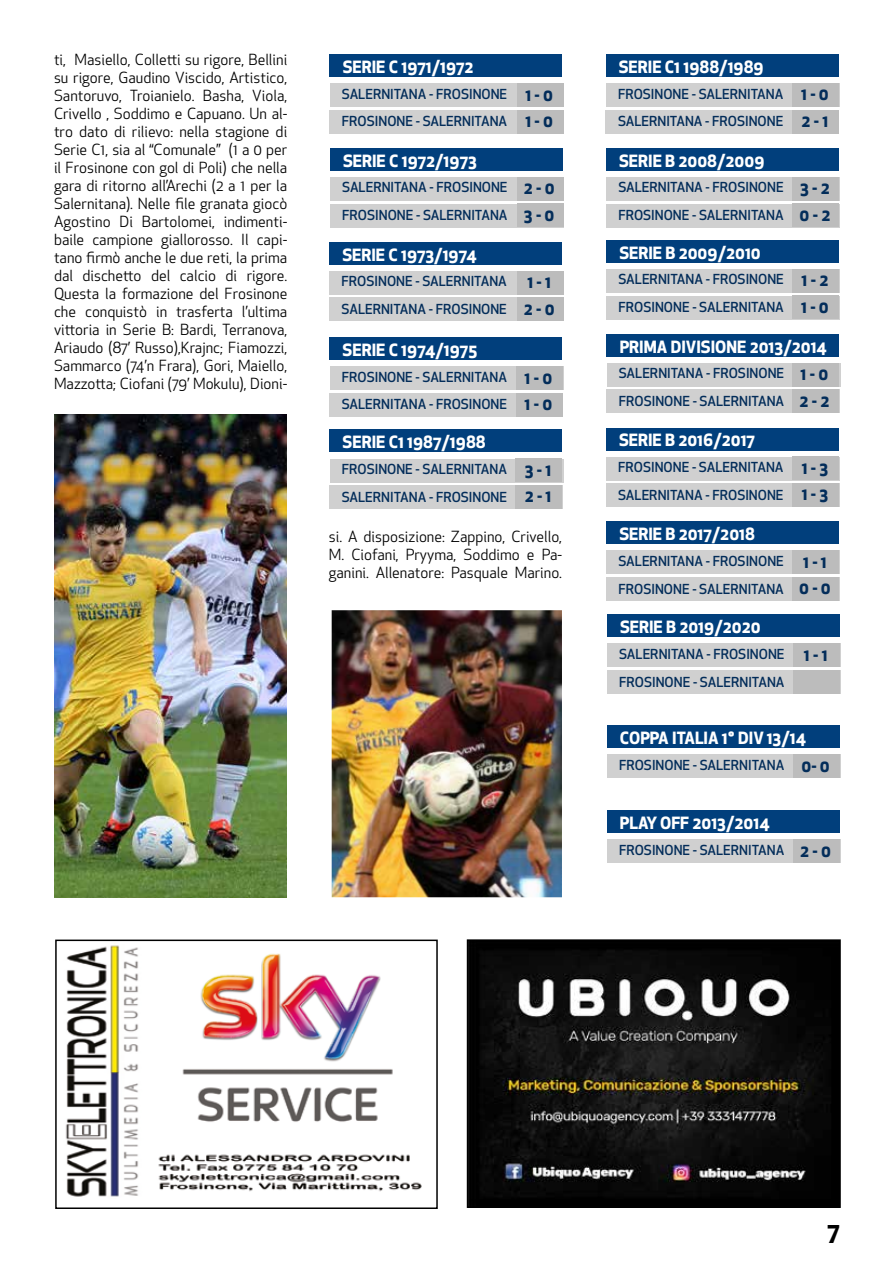
<style>
.page{position:relative;width:893px;height:1263px;background:#fff}
.page>*{position:absolute;margin:0;border:0;box-sizing:border-box;transform-origin:0 0}
.t1{font:700 24px "Apex New";color:#000}
.t2{font:700 16.5px "Apex New";color:#fff}
.t3{font:700 16.5px/26.7px "Apex New";color:#032d5a}
.t4{font:15px/18px "Apex New";color:#000;text-align:justify}
.t5{font:500 13.5px "Apex New";color:#032d5a}
</style>
<div class="page">
<div style="left:330px;top:393px;width:233px;height:24px;background:#d0d0d0"></div>
<img style="left:65px;top:943px;width:357px;height:254px">
<div style="left:55px;top:939px;width:383px;height:270px;border:2px solid #000"></div>
<img style="left:470px;top:942px;width:368px;height:263px">
<div style="left:467px;top:939px;width:374px;height:269px;border:2px solid #000"></div>
<img style="left:332px;top:610px;width:230px;height:287px">
<div style="left:330px;top:366px;width:233px;height:24px;background:#d0d0d0"></div>
<div style="left:330px;top:337px;width:232px;height:23px;background:#013f7c"></div>
<div style="left:330px;top:485px;width:233px;height:24px;background:#d0d0d0"></div>
<div style="left:330px;top:459px;width:233px;height:23px;background:#d0d0d0"></div>
<div style="left:330px;top:429px;width:232px;height:23px;background:#013f7c"></div>
<div style="left:606px;top:110px;width:233px;height:24px;background:#d0d0d0"></div>
<div style="left:606px;top:83px;width:233px;height:24px;background:#d0d0d0"></div>
<div style="left:606px;top:54px;width:232px;height:23px;background:#013f7c"></div>
<div style="left:606px;top:204px;width:233px;height:23px;background:#d0d0d0"></div>
<div style="left:606px;top:177px;width:234px;height:24px;background:#d0d0d0"></div>
<div style="left:606px;top:148px;width:233px;height:23px;background:#013f7c"></div>
<div style="left:606px;top:296px;width:234px;height:23px;background:#d0d0d0"></div>
<div style="left:607px;top:269px;width:233px;height:24px;background:#d0d0d0"></div>
<div style="left:606px;top:240px;width:233px;height:23px;background:#013f7c"></div>
<div style="left:607px;top:390px;width:233px;height:23px;background:#d0d0d0"></div>
<div style="left:607px;top:363px;width:233px;height:24px;background:#d0d0d0"></div>
<div style="left:607px;top:334px;width:232px;height:23px;background:#013f7c"></div>
<div style="left:606px;top:483px;width:233px;height:24px;background:#d0d0d0"></div>
<div style="left:606px;top:457px;width:234px;height:23px;background:#d0d0d0"></div>
<div style="left:606px;top:427px;width:232px;height:23px;background:#013f7c"></div>
<div style="left:606px;top:577px;width:234px;height:24px;background:#d0d0d0"></div>
<div style="left:607px;top:551px;width:233px;height:23px;background:#d0d0d0"></div>
<div style="left:606px;top:521px;width:233px;height:23px;background:#013f7c"></div>
<div style="left:607px;top:670px;width:233px;height:24px;background:#d0d0d0"></div>
<div style="left:607px;top:644px;width:234px;height:23px;background:#d0d0d0"></div>
<div style="left:607px;top:614px;width:232px;height:23px;background:#013f7c"></div>
<div style="left:330px;top:110px;width:233px;height:24px;background:#d0d0d0"></div>
<div style="left:330px;top:83px;width:233px;height:24px;background:#d0d0d0"></div>
<div style="left:330px;top:54px;width:232px;height:23px;background:#013f7c"></div>
<div style="left:330px;top:204px;width:233px;height:23px;background:#d0d0d0"></div>
<div style="left:330px;top:177px;width:234px;height:24px;background:#d0d0d0"></div>
<div style="left:330px;top:148px;width:233px;height:23px;background:#013f7c"></div>
<div style="left:329px;top:298px;width:234px;height:23px;background:#d0d0d0"></div>
<div style="left:330px;top:271px;width:233px;height:24px;background:#d0d0d0"></div>
<div style="left:329px;top:242px;width:233px;height:23px;background:#013f7c"></div>
<div style="left:517px;top:83px;width:46px;height:24px;background:#bcbcbc"></div>
<div style="left:517px;top:110px;width:46px;height:24px;background:#bcbcbc"></div>
<div style="left:517px;top:177px;width:46px;height:23px;background:#bcbcbc"></div>
<div style="left:517px;top:204px;width:46px;height:23px;background:#bcbcbc"></div>
<div style="left:517px;top:271px;width:46px;height:23px;background:#bcbcbc"></div>
<div style="left:517px;top:298px;width:46px;height:23px;background:#bcbcbc"></div>
<div style="left:516px;top:366px;width:47px;height:24px;background:#bcbcbc"></div>
<div style="left:516px;top:393px;width:47px;height:23px;background:#bcbcbc"></div>
<div style="left:515px;top:459px;width:47px;height:23px;background:#bcbcbc"></div>
<div style="left:515px;top:485px;width:47px;height:24px;background:#bcbcbc"></div>
<div style="left:792px;top:83px;width:47px;height:24px;background:#bcbcbc"></div>
<div style="left:792px;top:110px;width:47px;height:23px;background:#bcbcbc"></div>
<div style="left:792px;top:177px;width:47px;height:23px;background:#bcbcbc"></div>
<div style="left:792px;top:204px;width:47px;height:23px;background:#bcbcbc"></div>
<div style="left:792px;top:269px;width:47px;height:23px;background:#bcbcbc"></div>
<div style="left:792px;top:296px;width:47px;height:23px;background:#bcbcbc"></div>
<div style="left:792px;top:363px;width:47px;height:23px;background:#bcbcbc"></div>
<div style="left:792px;top:390px;width:47px;height:23px;background:#bcbcbc"></div>
<div style="left:792px;top:457px;width:47px;height:23px;background:#bcbcbc"></div>
<div style="left:792px;top:483px;width:47px;height:24px;background:#bcbcbc"></div>
<div style="left:792px;top:551px;width:47px;height:23px;background:#bcbcbc"></div>
<div style="left:792px;top:577px;width:47px;height:24px;background:#bcbcbc"></div>
<div style="left:793px;top:644px;width:47px;height:23px;background:#bcbcbc"></div>
<div style="left:793px;top:670px;width:47px;height:24px;background:#bcbcbc"></div>
<img style="left:54px;top:415px;width:233px;height:482px">
<div style="left:607px;top:754px;width:233px;height:24px;background:#d0d0d0"></div>
<div style="left:607px;top:725px;width:232px;height:23px;background:#013f7c"></div>
<div style="left:793px;top:754px;width:47px;height:24px;background:#bcbcbc"></div>
<div style="left:607px;top:839px;width:233px;height:24px;background:#d0d0d0"></div>
<div style="left:607px;top:810px;width:232px;height:23px;background:#013f7c"></div>
<div style="left:793px;top:839px;width:47px;height:24px;background:#bcbcbc"></div>
<p class="t4" style="left:54px;top:51px;width:235px">ti, Masiello, Colletti su rigore, Bellini su rigore, Gaudino Viscido, Artistico, Santoruvo, Troianielo. Basha, Viola, Crivello , Soddimo e Capuano. Un al&shy;tro dato di rilievo: nella stagione di Serie C1, sia al “Comunale” (1 a 0 per il Frosinone con gol di Poli) che nella gara di ritorno all’Arechi (2 a 1 per la Salernitana). Nelle file granata giocò Agostino Di Bartolomei, indimenti&shy;baile campione giallorosso. Il capi&shy;tano firmò anche le due reti, la prima dal dischetto del calcio di rigore.<br>Questa la formazione del Frosinone che conquistò in trasferta l’ultima vittoria in Serie B: Bardi, Terranova, Ariaudo (87’ Russo),Krajnc; Fiamozzi, Sammarco (74’n Frara), Gori, Maiello, Mazzotta; Ciofani (79’ Mokulu), Dioni-</p>
<p class="t2" style="left:343px;top:55px;width:132px">SERIE C 1971/1972</p>
<p class="t5" style="left:342px;top:112px;width:167px">FROSINONE - SALERNITANA</p>
<p class="t5" style="left:342px;top:85px;width:167px">SALERNITANA - FROSINONE</p>
<p class="t2" style="left:343px;top:149px;width:135px">SERIE C 1972/1973</p>
<p class="t5" style="left:342px;top:206px;width:167px">FROSINONE - SALERNITANA</p>
<p class="t5" style="left:342px;top:178px;width:167px">SALERNITANA - FROSINONE</p>
<p class="t2" style="left:342px;top:243px;width:136px">SERIE C 1973/1974</p>
<p class="t5" style="left:342px;top:300px;width:167px">SALERNITANA - FROSINONE</p>
<p class="t5" style="left:342px;top:272px;width:167px">FROSINONE - SALERNITANA</p>
<p class="t2" style="left:343px;top:338px;width:136px">SERIE C 1974/1975</p>
<p class="t5" style="left:342px;top:395px;width:167px">SALERNITANA - FROSINONE</p>
<p class="t5" style="left:342px;top:368px;width:167px">FROSINONE - SALERNITANA</p>
<p class="t2" style="left:343px;top:430px;width:145px">SERIE C1 1987/1988</p>
<p class="t5" style="left:342px;top:488px;width:167px">SALERNITANA - FROSINONE</p>
<p class="t5" style="left:342px;top:460px;width:167px">FROSINONE - SALERNITANA</p>
<p class="t3" style="left:525px;top:80px;width:29px">1 - 0<br>1 - 0</p>
<p class="t3" style="left:524px;top:174px;width:32px">2 - 0<br>3 - 0</p>
<p class="t3" style="left:524px;top:268px;width:32px">1 - 1<br>2 - 0</p>
<p class="t3" style="left:525px;top:363px;width:29px">1 - 0<br>1 - 0</p>
<p class="t3" style="left:525px;top:456px;width:28px">3 - 1<br>2 - 1</p>
<p class="t4" style="left:329px;top:527px;width:235px">si. A disposizione: Zappino, Crivello, M. Ciofani, Pryyma, Soddimo e Pa&shy;ganini. Allenatore: Pasquale Marino.</p>
<p class="t2" style="left:619px;top:55px;width:146px">SERIE C1 1988/1989</p>
<p class="t5" style="left:618px;top:112px;width:167px">SALERNITANA - FROSINONE</p>
<p class="t5" style="left:618px;top:85px;width:167px">FROSINONE - SALERNITANA</p>
<p class="t2" style="left:619px;top:149px;width:147px">SERIE B 2008/2009</p>
<p class="t5" style="left:618px;top:206px;width:167px">FROSINONE - SALERNITANA</p>
<p class="t5" style="left:618px;top:178px;width:167px">SALERNITANA - FROSINONE</p>
<p class="t2" style="left:619px;top:241px;width:143px">SERIE B 2009/2010</p>
<p class="t5" style="left:618px;top:298px;width:167px">FROSINONE - SALERNITANA</p>
<p class="t5" style="left:618px;top:270px;width:167px">SALERNITANA - FROSINONE</p>
<p class="t3" style="left:801px;top:80px;width:29px">1 - 0<br>2 - 1</p>
<p class="t3" style="left:799px;top:174px;width:32px">3 - 2<br>0 - 2</p>
<p class="t3" style="left:801px;top:266px;width:29px">1 - 2<br>1 - 0</p>
<p class="t2" style="left:620px;top:335px;width:209px">PRIMA DIVISIONE 2013/2014</p>
<p class="t5" style="left:619px;top:392px;width:167px">FROSINONE - SALERNITANA</p>
<p class="t5" style="left:619px;top:364px;width:167px">SALERNITANA - FROSINONE</p>
<p class="t3" style="left:799px;top:360px;width:31px">1 - 0<br>2 - 2</p>
<p class="t2" style="left:619px;top:428px;width:137px">SERIE B 2016/2017</p>
<p class="t5" style="left:618px;top:486px;width:167px">SALERNITANA - FROSINONE</p>
<p class="t5" style="left:618px;top:458px;width:167px">FROSINONE - SALERNITANA</p>
<p class="t2" style="left:619px;top:522px;width:137px">SERIE B 2017/2018</p>
<p class="t5" style="left:618px;top:580px;width:167px">FROSINONE - SALERNITANA</p>
<p class="t5" style="left:618px;top:552px;width:167px">SALERNITANA - FROSINONE</p>
<p class="t2" style="left:620px;top:615px;width:142px">SERIE B 2019/2020</p>
<p class="t5" style="left:619px;top:673px;width:167px">FROSINONE - SALERNITANA</p>
<p class="t5" style="left:619px;top:645px;width:167px">SALERNITANA - FROSINONE</p>
<p class="t3" style="left:802px;top:454px;width:28px">1 - 3<br>1 - 3</p>
<p class="t3" style="left:799px;top:547px;width:33px">1 - 1<br>0 - 0</p>
<p class="t3" style="left:804px;top:640px;width:25px">1 - 1</p>
<p class="t2" style="left:620px;top:726px;width:188px">COPPA ITALIA 1° DIV 13/14</p>
<p class="t3" style="left:801px;top:751px;width:30px">0- 0</p>
<p class="t5" style="left:619px;top:756px;width:167px">FROSINONE - SALERNITANA</p>
<p class="t2" style="left:620px;top:811px;width:151px">PLAY OFF 2013/2014</p>
<p class="t5" style="left:619px;top:841px;width:167px">FROSINONE - SALERNITANA</p>
<p class="t3" style="left:800px;top:836px;width:32px">2 - 0</p>
<h1 class="t1" style="left:827px;top:1213px;width:14px">7</h1>
</div>
